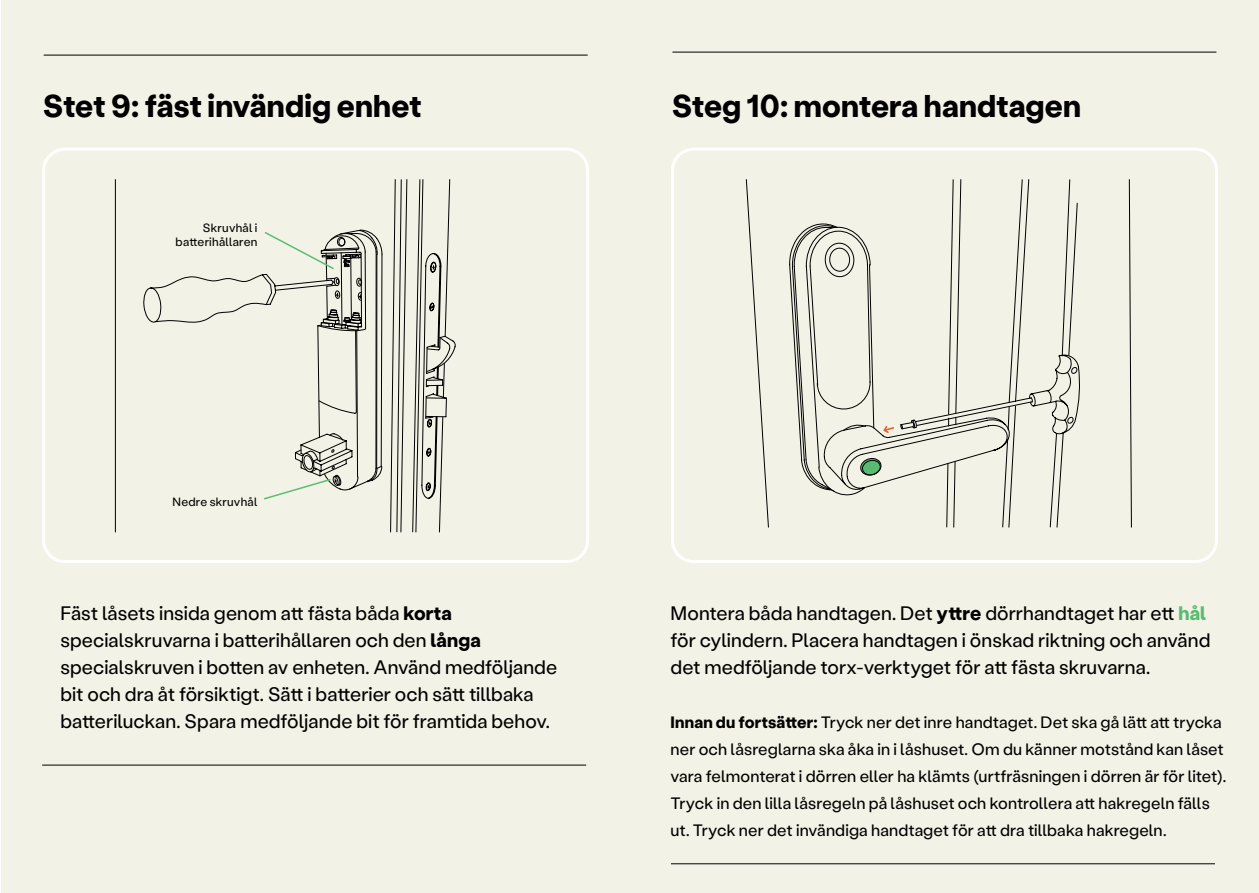
<style>
.page{position:relative;width:1259px;height:893px;background:#fff}
.page>*{position:absolute;margin:0;border:0;box-sizing:border-box;transform-origin:0 0}
.t1{font:700 31.5px "Stabil Grotesk";color:#000}
.t2{font:19.5px/27px "Stabil Grotesk";letter-spacing:.005em;color:#000}
.t3{font:16.5px/27px "Stabil Grotesk";letter-spacing:.01em;color:#000}
.t4{font:12px/13.5px "Stabil Grotesk";letter-spacing:.02em;color:#000;text-align:right}
.s1{font-weight:700}
.s2{font-weight:700;color:#58bc70}
</style>
<div class="page">
<div style="left:1px;top:0;width:629px;height:893px;background:#f2f2e6"></div>
<hr style="left:44px;top:55px;width:543px;height:1px;background:#000">
<div style="left:42px;top:148px;width:547px;height:415px;border:3px solid #fff;border-radius:21px"></div>
<hr style="left:42px;top:765px;width:544px;height:1px;background:#000">
<div style="left:629px;top:0;width:630px;height:893px;background:#f2f2e6"></div>
<hr style="left:672px;top:52px;width:544px;height:1px;background:#000">
<div style="left:671px;top:148px;width:547px;height:415px;border:3px solid #fff;border-radius:21px"></div>
<hr style="left:671px;top:863px;width:544px;height:1px;background:#000">
<hr style="left:115px;top:180px;width:1px;height:352px;background:#000">
<svg style="left:143px;top:179px;width:312px;height:354px"></svg>
<svg style="left:745px;top:179px;width:387px;height:349px"></svg>
<svg style="left:789px;top:179px;width:291px;height:349px"></svg>
<h1 class="t1" style="left:43px;top:84px;width:380px">Stet 9: fäst invändig enhet</h1>
<p class="t4" style="left:176px;top:221px;width:83px">Skruvhål i batterihållaren</p>
<p class="t4" style="left:172px;top:494px;width:86px">Nedre skruvhål</p>
<p class="t2" style="left:60px;top:599px;width:498px">Fäst låsets insida genom att fästa båda <span class="s1">korta </span>specialskruvarna i batterihållaren och den <span class="s1">långa </span>specialskruven i botten av enheten. Använd medföljande bit och dra åt försiktigt. Sätt i batterier och sätt tillbaka batteriluckan. Spara medföljande bit för framtida behov.</p>
<h1 class="t1" style="left:672px;top:84px;width:410px">Steg 10: montera handtagen</h1>
<p class="t2" style="left:670px;top:599px;width:541px">Montera båda handtagen. Det <span class="s1">yttre</span> dörrhandtaget har ett <span class="s2">hål </span>för cylindern. Placera handtagen i önskad riktning och använd det medföljande torx-verktyget för att fästa skruvarna.</p>
<p class="t3" style="left:670px;top:708px;width:557px"><span class="s1">Innan du fortsätter:</span> Tryck ner det inre handtaget. Det ska gå lätt att trycka ner och låsreglarna ska åka in i låshuset. Om du känner motstånd kan låset vara felmonterat i dörren eller ha klämts (urtfräsningen i dörren är för litet).<br>Tryck in den lilla låsregeln på låshuset och kontrollera att hakregeln fälls ut. Tryck ner det invändiga handtaget för att dra tillbaka hakregeln.</p>
</div>
